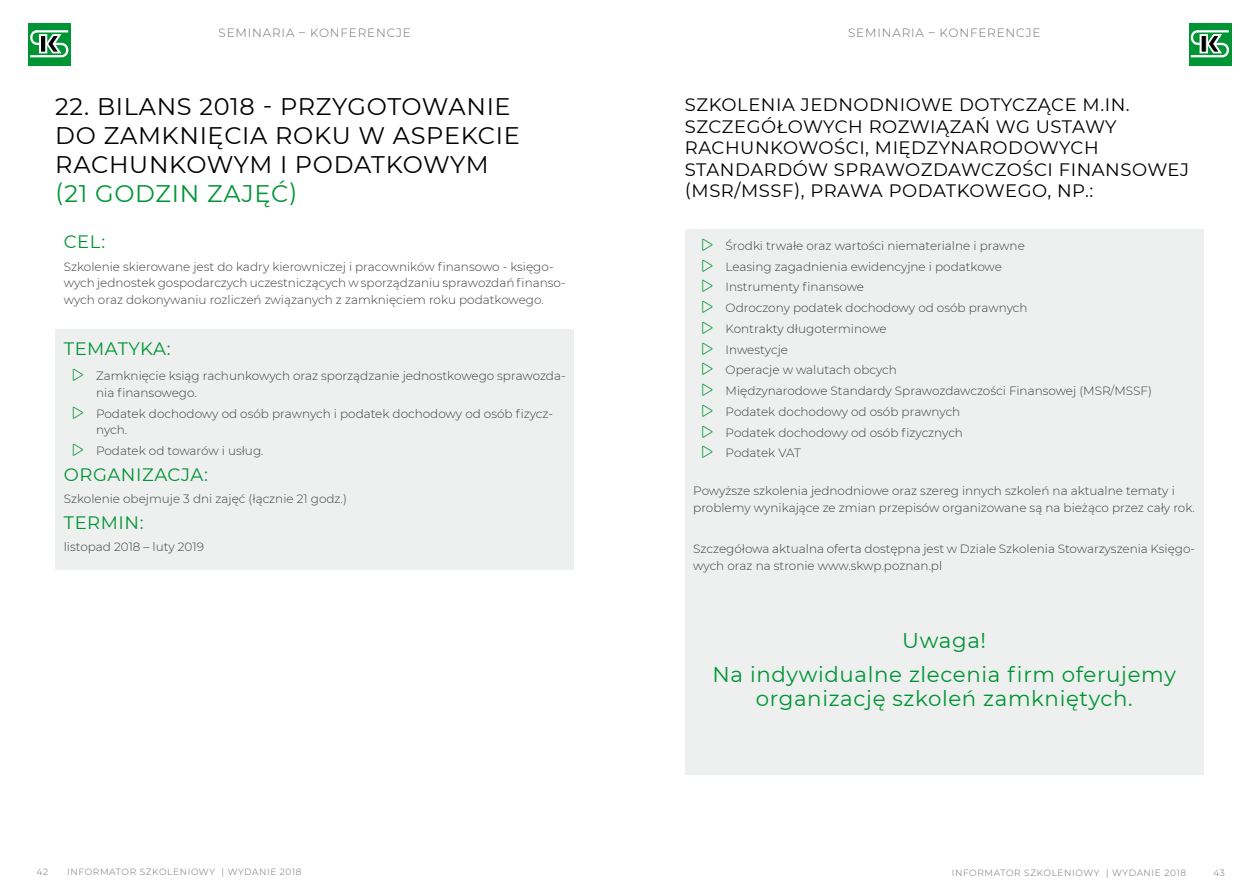
<style>
.page{position:relative;width:1259px;height:893px;background:#fff}
.page>*{position:absolute;margin:0;border:0;box-sizing:border-box;transform-origin:0 0}
.t1{font:24px/28.8px "Montserrat";letter-spacing:.03em;color:#000}
.t2{font:24px "Montserrat";letter-spacing:.03em;color:#009534}
.t3{font:21.3px/34px "Montserrat";letter-spacing:.03em;color:#009534;text-align:center}
.t4{font:18px "Montserrat";letter-spacing:.03em;color:#000}
.t5{font:18px "Montserrat";letter-spacing:.03em;color:#009534}
.t6{font:300 12px/16.5px "Montserrat";color:#3e3e40}
.t7{font:300 12px "Montserrat";letter-spacing:.07em;color:#6d6e70}
.t8{font:300 9px "Montserrat";letter-spacing:.07em;color:#6d6e70}
.s1{color:#009534}
</style>
<div class="page">
<div style="left:28px;top:23px;width:43px;height:42px;background:#009534"></div>
<svg style="left:30px;top:30px;width:39px;height:28px"></svg>
<div style="left:1188px;top:23px;width:43px;height:42px;background:#009534"></div>
<svg style="left:1188px;top:29px;width:41px;height:29px"></svg>
<div style="left:685px;top:230px;width:518px;height:545px;background:#eeefef"></div>
<div style="left:55px;top:329px;width:519px;height:241px;background:#eeefef"></div>
<p class="t7" style="left:218px;top:25px;width:194px">Semi naria – konferencj e</p>
<h1 class="t1" style="left:55px;top:92px;width:296px">22. BILANS 2018 - PRZYGOTOWANIE<br>DO</h1>
<h1 class="t1" style="left:104px;top:120px;width:34px">ZAMKNIĘCIA</h1>
<h1 class="t1" style="left:275px;top:120px;width:19px">ROKU</h1>
<h1 class="t1" style="left:358px;top:120px;width:52px">W ASPEKCIE</h1>
<h1 class="t1" style="left:55px;top:149px;width:21px">RACHUNKOWYM</h1>
<h1 class="t1" style="left:280px;top:149px;width:35px">I PODATKOWYM</h1>
<h1 class="t2" style="left:55px;top:177px;width:60px">(21 GOD</h1>
<h1 class="t2" style="left:156px;top:177px;width:143px">ZIN ZAJĘĆ)</h1>
<h3 class="t5" style="left:64px;top:230px;width:43px">CEL:</h3>
<p class="t6" style="left:64px;top:258px;width:503px">Szkolenie skierowane jest do kadry kierowniczej i pracowników finansowo - księgo&shy;wych jednostek gospodarczych uczestniczących w sporządzaniu sprawozdań finanso&shy;wych oraz dokonywaniu rozliczeń związanych z zamknięciem roku podatkowego.</p>
<h3 class="t5" style="left:64px;top:336px;width:108px">TEMATYKA:</h3>
<p class="t6" style="left:96px;top:367px;width:471px;text-indent:-24px"><span class="s1">▼</span> Zamknięcie ksiąg rachunkowych oraz sporządzanie jednostkowego sprawozda&shy;nia finansowego.</p>
<p class="t6" style="left:96px;top:405px;width:458px;text-indent:-24px"><span class="s1">▼</span> Podatek dochodowy od osób prawnych i podatek dochodowy od osób fizycz&shy;nych.</p>
<p class="t6" style="left:72px;top:442px;width:193px"><span class="s1">▼</span> Podatek od towarów i usług.</p>
<h3 class="t5" style="left:64px;top:462px;width:145px">ORGANIZACJA:</h3>
<p class="t6" style="left:64px;top:490px;width:284px">Szkolenie obejmuje 3 dni zajęć (łącznie 21 godz.)</p>
<h3 class="t5" style="left:64px;top:510px;width:81px">TERMIN:</h3>
<p class="t6" style="left:64px;top:538px;width:142px">listopad 2018 – luty 2019</p>
<p class="t7" style="left:848px;top:25px;width:194px">Semi naria – konferencj e</p>
<h3 class="t4" style="left:685px;top:92px;width:37px">SZKOLENIA</h3>
<h3 class="t4" style="left:801px;top:92px;width:25px">JEDNODNIOWE</h3>
<h3 class="t4" style="left:959px;top:92px;width:14px">DOTYC</h3>
<h3 class="t4" style="left:1025px;top:92px;width:26px">ZĄCE</h3>
<h3 class="t4" style="left:1082px;top:92px;width:49px">M.IN.</h3>
<h3 class="t4" style="left:685px;top:114px;width:65px">SZCZEGÓŁOWYCH</h3>
<h3 class="t4" style="left:868px;top:114px;width:56px">ROZWIĄ</h3>
<h3 class="t4" style="left:949px;top:114px;width:64px">ZAŃ WG</h3>
<h3 class="t4" style="left:1035px;top:114px;width:15px">USTAWY</h3>
<h3 class="t4" style="left:685px;top:135px;width:15px">RACHUNKOWOŚCI</h3>
<h3 class="t4" style="left:865px;top:135px;width:39px">, MIĘD</h3>
<h3 class="t4" style="left:926px;top:135px;width:28px">ZYNARODOWYCH</h3>
<h3 class="t4" style="left:685px;top:157px;width:27px">STANDARDÓW</h3>
<h3 class="t4" style="left:834px;top:157px;width:27px">SPRAWO</h3>
<h3 class="t4" style="left:920px;top:157px;width:28px">ZDAWC</h3>
<h3 class="t4" style="left:994px;top:157px;width:24px">ZOŚCI</h3>
<h3 class="t4" style="left:1058px;top:157px;width:27px">FINANSOWE</h3>
<h3 class="t4" style="left:1180px;top:157px;width:11px">J</h3>
<h3 class="t4" style="left:685px;top:179px;width:141px">(MSR/MSSF), PRAWA</h3>
<h3 class="t4" style="left:888px;top:179px;width:16px">PODATKOWEGO</h3>
<h3 class="t4" style="left:1047px;top:179px;width:47px">, NP.:</h3>
<p class="t6" style="left:701px;top:237px;width:325px"><span class="s1">▼</span> Środki trwałe oraz wartości niematerialne i prawne</p>
<p class="t6" style="left:701px;top:258px;width:302px"><span class="s1">▼</span> Leasing zagadnienia ewidencyjne i podatkowe</p>
<p class="t6" style="left:701px;top:278px;width:164px"><span class="s1">▼</span> Instrumenty finansowe</p>
<p class="t6" style="left:701px;top:299px;width:327px"><span class="s1">▼</span> Odroczony podatek dochodowy od osób prawnych</p>
<p class="t6" style="left:701px;top:320px;width:187px"><span class="s1">▼</span> Kontrakty długoterminowe</p>
<p class="t6" style="left:701px;top:341px;width:88px"><span class="s1">▼</span> Inwestycje</p>
<p class="t6" style="left:701px;top:361px;width:197px"><span class="s1">▼</span> Operacje w walutach obcych</p>
<p class="t6" style="left:701px;top:382px;width:452px"><span class="s1">▼</span> Międzynarodowe Standardy Sprawozdawczości Finansowej (MSR/MSSF)</p>
<p class="t6" style="left:701px;top:403px;width:260px"><span class="s1">▼</span> Podatek dochodowy od osób prawnych</p>
<p class="t6" style="left:701px;top:424px;width:263px"><span class="s1">▼</span> Podatek dochodowy od osób fizycznych</p>
<p class="t6" style="left:701px;top:444px;width:101px"><span class="s1">▼</span> Podatek VAT</p>
<p class="t6" style="left:693px;top:482px;width:503px">Powyższe szkolenia jednodniowe oraz szereg innych szkoleń na aktualne tematy i problemy wynikające ze zmian przepisów organizowane są na bieżąco przez cały rok.</p>
<p class="t6" style="left:693px;top:540px;width:503px">Szczegółowa aktualna oferta dostępna jest w Dziale Szkolenia Stowarzyszenia Księgo&shy;wych oraz na stronie www.skwp.poznan.pl</p>
<h2 class="t3" style="left:712px;top:623px;width:465px">UWAGA!<br>NA INDYWIDUALNE ZLECENIA FIRM OFERUJEMY</h2>
<h2 class="t3" style="left:756px;top:680px;width:378px">ORGANIZACJĘ SZKOLEŃ ZAMKNIĘTYCH.</h2>
<p class="t8" style="left:37px;top:866px;width:13px">42</p>
<p class="t8" style="left:67px;top:866px;width:129px">Informator szkoleniow</p>
<p class="t8" style="left:209px;top:866px;width:94px">y | wydani e 2018</p>
<p class="t8" style="left:951px;top:867px;width:129px">Informator szkoleniow</p>
<p class="t8" style="left:1094px;top:867px;width:94px">y | wydani e 2018</p>
<p class="t8" style="left:1213px;top:867px;width:13px">43</p>
</div>
